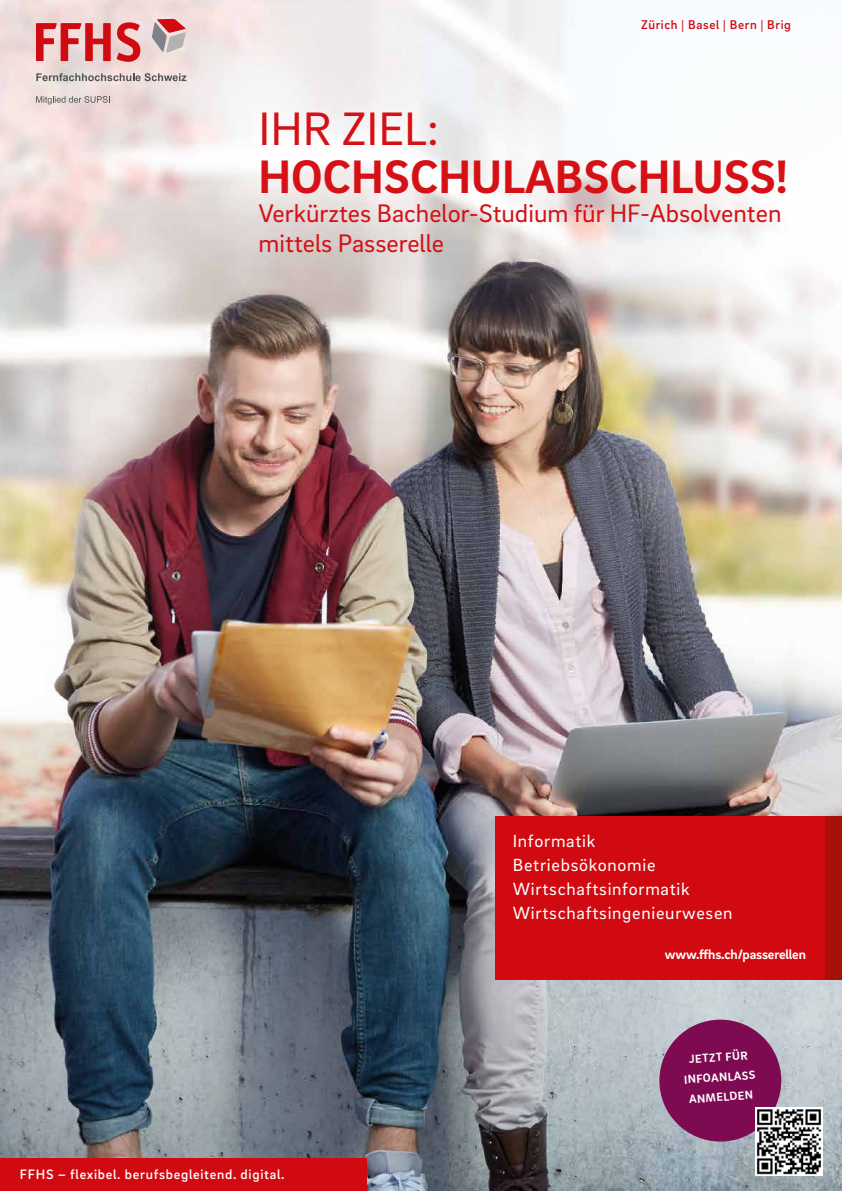
<style>
.page{position:relative;width:842px;height:1191px;background:#fff}
.page>*{position:absolute;margin:0;border:0;box-sizing:border-box;transform-origin:0 0}
.t1{font:700 48px "Brix Sans";color:#d51116}
.t2{font:48px "Brix Sans";color:#d51116}
.t3{font:26px/30px "Brix Sans";color:#d51116}
.t4{font:18px/24px "Brix Sans";letter-spacing:.04em;color:#fff}
.t5{font:500 14px "Brix Sans";letter-spacing:.05em;color:#fff}
.t6{font:700 14px "Brix Sans";letter-spacing:-.015em;color:#fff}
.t7{font:500 13px "Brix Sans";letter-spacing:.05em;color:#d00a10}
.t8{font:700 12px/20px "Brix Sans";color:#fff;text-align:center}
</style>
<div class="page">
<img style="left:0;top:0;width:842px;height:1191px">
<svg style="left:36px;top:73px;width:150px;height:8px"></svg>
<svg style="left:36px;top:22px;width:104px;height:40px;background:#de7678"></svg>
<svg style="left:152px;top:19px;width:34px;height:34px"></svg>
<svg style="left:36px;top:96px;width:74px;height:8px"></svg>
<div style="left:496px;top:816px;width:346px;height:163px;background:#d00a10"></div>
<div style="left:825px;top:816px;width:17px;height:163px;background:#a71008"></div>
<div style="left:659px;top:1019px;width:122px;height:122px;background:#7e0a52;border-radius:50%"></div>
<img style="left:755px;top:1107px;width:68px;height:68px">
<div style="left:0;top:1158px;width:366px;height:33px;background:#d00a10"></div>
<p class="t7" style="left:641px;top:16px;width:151px">Zürich | Basel | Bern | Brig</p>
<h1 class="t2" style="left:259px;top:98px;width:182px">IHR ZIEL:</h1>
<h1 class="t1" style="left:259px;top:145px;width:531px">HOCHSCHULABSCHLUSS!</h1>
<h2 class="t3" style="left:259px;top:197px;width:524px">Verkürztes Bachelor-Studium für HF-Absolventen mittels Passerelle</h2>
<p class="t4" style="left:513px;top:828px;width:221px">Informatik<br>Betriebsökonomie<br>Wirtschaftsinformatik<br>Wirtschaftsingenieurwesen</p>
<p class="t6" style="left:665px;top:945px;width:143px">www.ffhs.ch/passerellen</p>
<p class="t5" style="left:20px;top:1165px;width:266px">FFHS – flexibel. berufsbegleitend. digital.</p>
<p class="t8" style="left:682px;top:1049px;width:73px;rotate:-4deg">JETZT FÜR<br>INFOANLASS<br>ANMELDEN</p>
</div>
